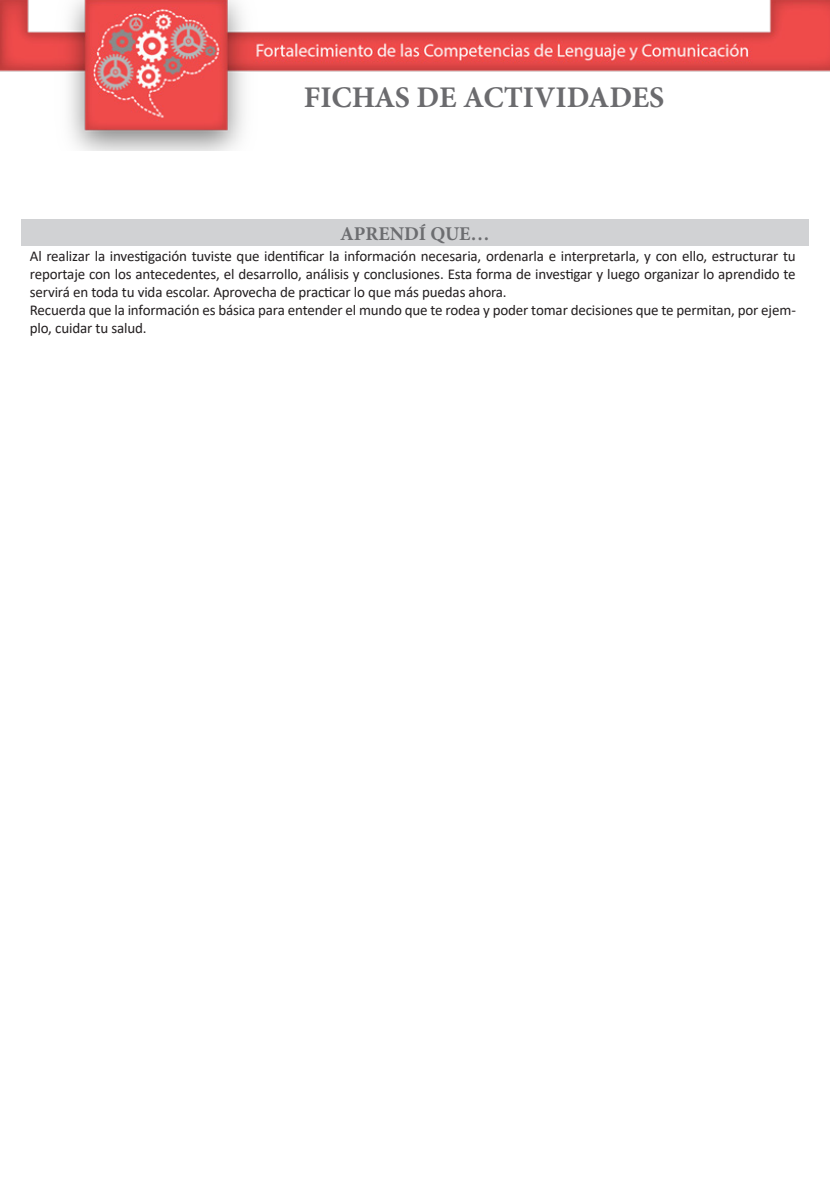
<style>
.page{position:relative;width:830px;height:1188px;background:#fff}
.page>*{position:absolute;margin:0;border:0;box-sizing:border-box;transform-origin:0 0}
.t1{font:700 30px "Minion Pro";color:#6b6b6e}
.t2{font:700 19.5px "Minion Pro";color:#6c6d70}
.t3{font:15px/18px "Calibri";letter-spacing:-.01em;color:#231f20;text-align:justify}
</style>
<div class="page">
<img style="left:1px;top:0;width:828px;height:150px">
<div style="left:21px;top:219px;width:787px;height:27px;background:#d1d2d4"></div>
<h1 class="t1" style="left:303px;top:76px;width:362px">FICHAS DE ACTIVIDADES</h1>
<p class="t2" style="left:340px;top:220px;width:151px">APRENDÍ QUE…</p>
<p class="t3" style="left:30px;top:247px;width:767px">Al realizar la investigación tuviste que identificar la información necesaria, ordenarla e interpretarla, y con ello, estructurar tu reportaje con los antecedentes, el desarrollo, análisis y conclusiones. Esta forma de investigar y luego organizar lo aprendido te servirá en toda tu vida escolar. Aprovecha de practicar lo que más puedas ahora.</p>
<p class="t3" style="left:30px;top:301px;width:767px">Recuerda que la información es básica para entender el mundo que te rodea y poder tomar decisiones que te permitan, por ejem&shy;plo, cuidar tu salud.</p>
</div>
